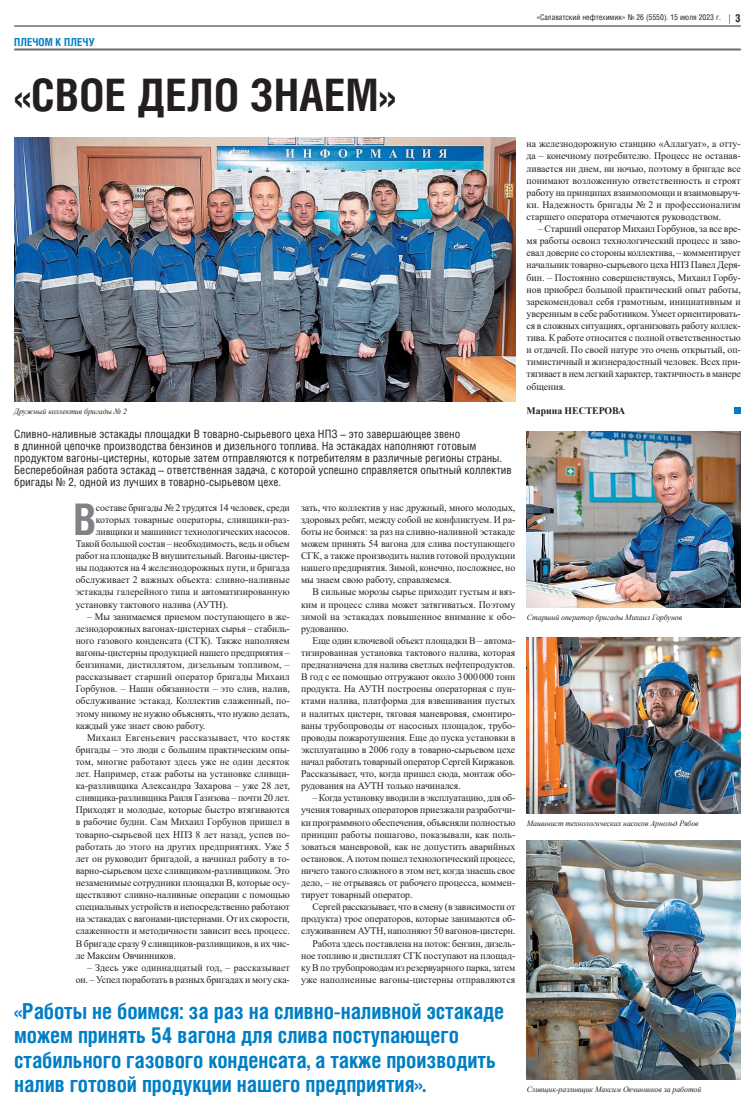
<style>
.page{position:relative;width:755px;height:1106px;background:#fff}
.page>*{position:absolute;margin:0;border:0;box-sizing:border-box;transform-origin:0 0}
.t1{font:700 44.8px "Helios Cond";letter-spacing:.01em;color:#231f20}
.t2{font:700 43.5px "Helios Cond";color:#808285}
.t3{font:700 22px/24.2px "Helios Cond";letter-spacing:-.005em;color:#007ec5}
.t4{font:11.5px/12.1px "Helios Cond";color:#231f20}
.t5{font:700 11px "Helios Cond";letter-spacing:.01em;color:#007ec5}
.t6{font:700 11px "Helios Cond";color:#231f20}
.t7{font:10px/12.1px "Times New Roman";letter-spacing:-.01em;color:#231f20;text-align:justify}
.t8{font:10px "Times New Roman";letter-spacing:.01em;color:#231f20}
.t9{font:700 10px "Times New Roman";letter-spacing:-.005em;color:#231f20}
.t10{font:italic 8px "Times New Roman";letter-spacing:-.005em;color:#231f20}
.t11{font:8px "Helios Cond";color:#231f20}
</style>
<div class="page">
<hr style="left:14px;top:48px;width:726px;height:2px;background:#6c6d70">
<hr style="left:14px;top:26px;width:726px;height:1px;background:#231f20">
<img style="left:14px;top:138px;width:501px;height:264px">
<img style="left:526px;top:840px;width:214px;height:239px">
<img style="left:526px;top:637px;width:214px;height:176px">
<img style="left:526px;top:432px;width:214px;height:176px">
<div style="left:733px;top:407px;width:7px;height:7px;background:#007ec5"></div>
<p class="t5" style="left:14px;top:35px;width:82px">ПЛЕЧОМ К ПЛЕЧУ</p>
<p class="t11" style="left:536px;top:12px;width:186px">«Салаватский нефтехимик» № 26 (5550). 15 июля 2023 г.</p>
<p class="t6" style="left:734px;top:11px;width:7px">3</p>
<h1 class="t1" style="left:14px;top:65px;width:382px">«СВОЕ ДЕЛО ЗНАЕМ»</h1>
<p class="t10" style="left:14px;top:405px;width:114px">Дружный коллектив бригады № 2</p>
<p class="t4" style="left:14px;top:428px;width:498px">Сливно-наливные эстакады площадки В товарно-сырьевого цеха НПЗ – это завершающее звено<br>в длинной цепочке производства бензинов и дизельного топлива. На эстакадах наполняют готовым продуктом вагоны-цистерны, которые затем отправляются к потребителям в различные регионы страны.<br>Бесперебойная работа эстакад – ответственная задача, с которой успешно справляется опытный коллектив бригады № 2, одной из лучших в товарно-сырьевом цехе.</p>
<h2 class="t2" style="left:73px;top:489px;width:24px">В</h2>
<p class="t7" style="left:96px;top:501px;width:195px">составе бригады № 2 трудятся 14 человек, среди</p>
<p class="t8" style="left:96px;top:512px;width:195px">которых товарные операторы, сливщики-раз-</p>
<p class="t7" style="left:96px;top:525px;width:195px">ливщики и машинист технологических насосов.</p>
<p class="t7" style="left:76px;top:537px;width:215px">Такой большой состав – необходимость, ведь и объем</p>
<p class="t7" style="left:76px;top:549px;width:215px">работ на площадке В внушительный. Вагоны-цистер-</p>
<p class="t7" style="left:76px;top:561px;width:215px">ны подаются на 4 железнодорожных пути, и бригада</p>
<p class="t7" style="left:76px;top:573px;width:215px">обслуживает 2 важных объекта: сливно-наливные</p>
<p class="t7" style="left:76px;top:585px;width:215px">эстакады галерейного типа и автоматизированную</p>
<p class="t7" style="left:76px;top:598px;width:154px">установку тактового налива (АУТН).</p>
<p class="t7" style="left:76px;top:610px;width:215px;text-indent:11px">– Мы занимаемся приемом поступающего в же&shy;лезнодорожных вагонах-цистернах сырья – стабиль&shy;ного газового конденсата (СГК). Также наполняем вагоны-цистерны продукцией нашего предприятия – бензинами, дистиллятом, дизельным топливом, – рассказывает старший оператор бригады Михаил Горбунов. – Наши обязанности – это слив, налив, обслуживание эстакад. Коллектив слаженный, по&shy;этому никому не нужно объяснять, что нужно делать, каждый уже знает свою работу.</p>
<p class="t7" style="left:76px;top:731px;width:215px;text-indent:11px">Михаил Евгеньевич рассказывает, что костяк бригады – это люди с большим практическим опы&shy;том, многие работают здесь уже не один десяток лет. Например, стаж работы на установке сливщи&shy;ка-разливщика Александра Захарова – уже 28 лет, сливщика-разливщика Раиля Газизова – почти 20 лет.<br>Приходят и молодые, которые быстро втягиваются в рабочие будни. Сам Михаил Горбунов пришел в товарно-сырьевой цех НПЗ 8 лет назад, успев по&shy;работать до этого на других предприятиях. Уже 5 лет он руководит бригадой, а начинал работу в то&shy;варно-сырьевом цехе сливщиком-разливщиком. Это незаменимые сотрудники площадки В, которые осу&shy;ществляют сливно-наливные операции с помощью специальных устройств и непосредственно работают на эстакадах с вагонами-цистернами. От их скорости, слаженности и методичности зависит весь процесс.<br>В бригаде сразу 9 сливщиков-разливщиков, в их чис&shy;ле Максим Овчинников.</p>
<p class="t7" style="left:76px;top:961px;width:215px;text-align:right">– Здесь уже одиннадцатый год, – рассказывает он. – Успел поработать в разных бригадах и могу ска-</p>
<p class="t7" style="left:301px;top:501px;width:215px">зать, что коллектив у нас дружный, много молодых, здоровых ребят, между собой не конфликтуем. И ра&shy;боты не боимся: за раз на сливно-наливной эстакаде можем принять 54 вагона для слива поступающего СГК, а также производить налив готовой продукции нашего предприятия. Зимой, конечно, посложнее, но мы знаем свою работу, справляемся.</p>
<p class="t7" style="left:301px;top:585px;width:215px;text-indent:11px">В сильные морозы сырье приходит густым и вяз&shy;ким и процесс слива может затягиваться. Поэтому зимой на эстакадах повышенное внимание к обо&shy;рудованию.</p>
<p class="t7" style="left:301px;top:634px;width:215px;text-indent:11px">Еще один ключевой объект площадки В – автома&shy;тизированная установка тактового налива, которая предназначена для налива светлых нефтепродуктов.<br>В год с ее помощью отгружают около 3000000 тонн продукта. На АУТН построены операторная с пун&shy;ктами налива, платформа для взвешивания пустых и налитых цистерн, тяговая маневровая, смонтиро&shy;ваны трубопроводы от насосных площадок, трубо&shy;проводы пожаротушения. Еще до пуска установки в эксплуатацию в 2006 году в товарно-сырьевом цехе начал работать товарный оператор Сергей Киржаков.<br>Рассказывает, что, когда пришел сюда, монтаж обо&shy;рудования на АУТН только начинался.</p>
<p class="t7" style="left:301px;top:791px;width:215px;text-indent:11px">– Когда установку вводили в эксплуатацию, для об&shy;учения товарных операторов приезжали разработчи&shy;ки программного обеспечения, объясняли полностью принцип работы пошагово, показывали, как поль&shy;зоваться маневровой, как не допустить аварийных остановок. А потом пошел технологический процесс, ничего такого сложного в этом нет, когда знаешь свое дело, – не отрываясь от рабочего процесса, коммен&shy;тирует товарный оператор.</p>
<p class="t7" style="left:301px;top:900px;width:215px;text-align:right">Сергей рассказывает, что в смену (в зависимости от продукта) трое операторов, которые занимаются об&shy;служиванием АУТН, наполняют 50 вагонов-цистерн.<br>Работа здесь поставлена на поток: бензин, дизель&shy;ное топливо и дистиллят СГК поступают на площад&shy;ку В по трубопроводам из резервуарного парка, затем уже наполненные вагоны-цистерны отправляются</p>
<h3 class="t3" style="left:14px;top:999px;width:491px">«Работы не боимся: за раз на сливно-наливной эстакаде можем принять 54 вагона для слива поступающего стабильного газового конденсата, а также производить налив готовой продукции нашего предприятия».</h3>
<p class="t7" style="left:526px;top:138px;width:215px">на железнодорожную станцию «Аллагуат», а отту&shy;да – конечному потребителю. Процесс не останав&shy;ливается ни днем, ни ночью, поэтому в бригаде все понимают возложенную ответственность и строят работу на принципах взаимопомощи и взаимовыруч&shy;ки. Надежность бригады № 2 и профессионализм старшего оператора отмечаются руководством.</p>
<p class="t7" style="left:526px;top:222px;width:215px;text-indent:11px">– Старший оператор Михаил Горбунов, за все вре&shy;мя работы освоил технологический процесс и заво&shy;евал доверие со стороны коллектива, – комментирует начальник товарно-сырьевого цеха НПЗ Павел Деря&shy;бин. – Постоянно совершенствуясь, Михаил Горбу&shy;нов приобрел большой практический опыт работы, зарекомендовал себя грамотным, инициативным и уверенным в себе работником. Умеет ориентировать&shy;ся в сложных ситуациях, организовать работу коллек&shy;тива. К работе относится с полной ответственностью и отдачей. По своей натуре это очень открытый, оп&shy;тимистичный и жизнерадостный человек. Всех при&shy;тягивает в нем легкий характер, тактичность в манере общения.</p>
<p class="t9" style="left:526px;top:403px;width:100px">Марина НЕСТЕРОВА</p>
<p class="t10" style="left:526px;top:611px;width:157px">Старший оператор бригады Михаил Горбунов</p>
<p class="t10" style="left:526px;top:817px;width:173px">Машинист технологических насосов Арнольд Рябов</p>
<p class="t10" style="left:526px;top:1083px;width:176px">Сливщик-разливщик Максим Овчинников за работой</p>
</div>
